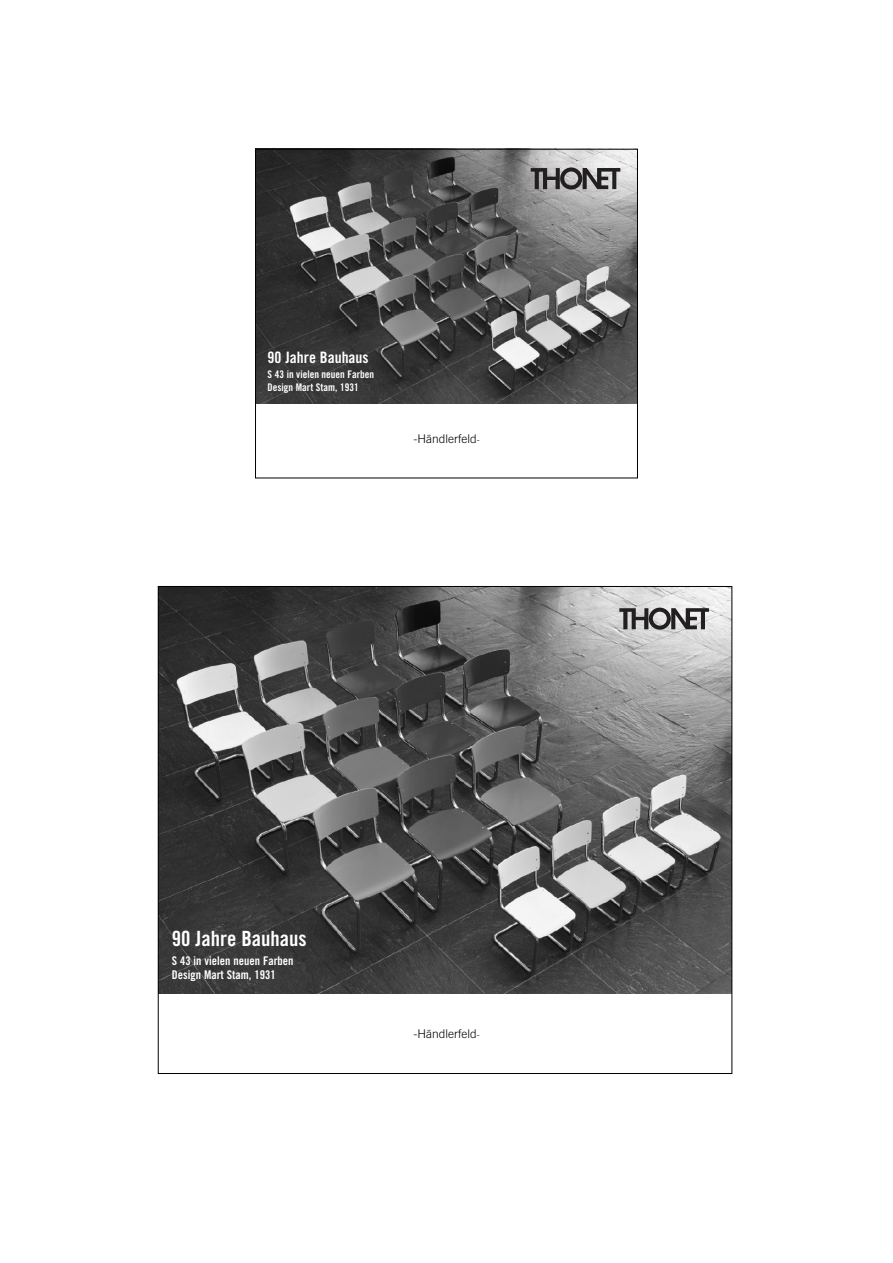
<style>
.page{position:relative;width:893px;height:1263px;background:#fff}
.page>*{position:absolute;margin:0;border:0;box-sizing:border-box;transform-origin:0 0}
.t1{font:21px "Trade Gothic Bold Cond Twenty";color:#fff}
.t2{font:15.75px "Trade Gothic Bold Cond Twenty";color:#fff}
.t3{font:12px/14.4px "Trade Gothic Bold Cond Twenty";color:#fff}
.t4{font:300 12px "Trade Gothic";color:#000}
.t5{font:10.5px/12.6px "Trade Gothic Bold Cond Twenty";color:#fff}
.s1{font-size:9px}
</style>
<div class="page">
<img style="left:160px;top:588px;width:570px;height:405px">
<img style="left:257px;top:151px;width:379px;height:252px">
<svg style="left:531px;top:167px;width:89px;height:23px;background:#797778"></svg>
<svg style="left:619px;top:608px;width:90px;height:22px;background:#828080"></svg>
<div style="left:255px;top:149px;width:383px;height:329px;border:1px solid #000"></div>
<h2 class="t2" style="left:268px;top:352px;width:103px">90 Jahre Bauhaus</h2>
<p class="t5" style="left:268px;top:369px;width:108px">S 43 in vielen neuen Farben<br>Design Mart Stam, 1931</p>
<p class="t4" style="left:414px;top:435px;width:68px">-Händlerfeld<span class="s1">-</span></p>
<h1 class="t1" style="left:172px;top:931px;width:136px">90 Jahre Bauhaus</h1>
<p class="t3" style="left:172px;top:954px;width:123px">S 43 in vielen neuen Farben<br>Design Mart Stam, 1931</p>
<p class="t4" style="left:414px;top:1029px;width:68px">-Händlerfeld<span class="s1">-</span></p>
</div>
